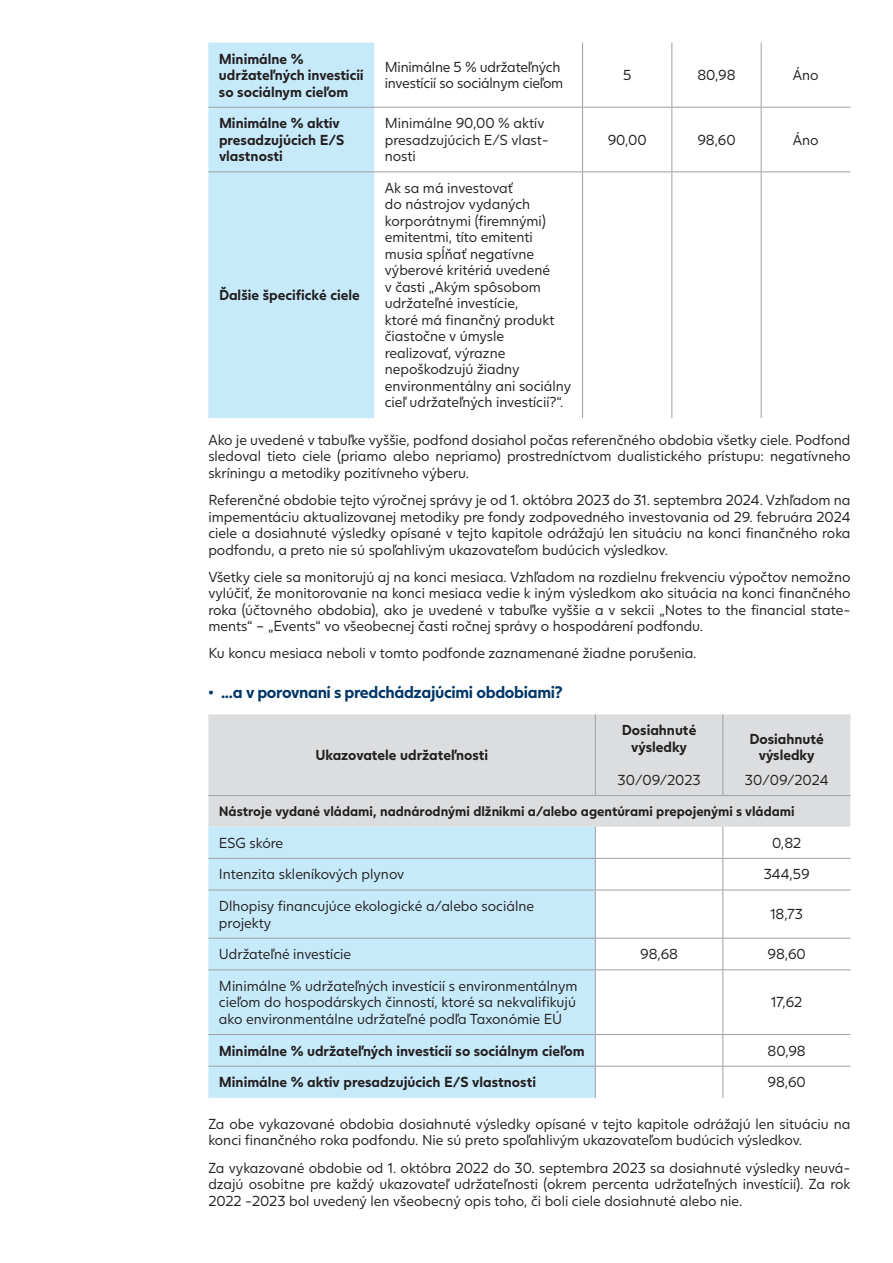
<style>
.page{position:relative;width:893px;height:1263px;background:#fff}
.page>*{position:absolute;margin:0;border:0;box-sizing:border-box;transform-origin:0 0}
.t1{font:700 16.5px "Juli Sans";letter-spacing:-.02em;color:#003667}
.t2{font:14.25px/16.5px "Juli Sans";color:#231f20}
.t3{font:700 14.25px/16.5px "Juli Sans";color:#231f20}
.t4{font:700 13.5px "Juli Sans";color:#231f20}
</style>
<div class="page">
<div style="left:208px;top:43px;width:166px;height:375px;background:#c6eafa"></div>
<hr style="left:208px;top:107px;width:166px;height:1px;background:#9d9fa2">
<hr style="left:374px;top:107px;width:209px;height:1px;background:#9d9fa2">
<hr style="left:583px;top:107px;width:89px;height:1px;background:#9d9fa2">
<hr style="left:672px;top:107px;width:89px;height:1px;background:#9d9fa2">
<hr style="left:761px;top:107px;width:89px;height:1px;background:#9d9fa2">
<hr style="left:208px;top:171px;width:166px;height:1px;background:#9d9fa2">
<hr style="left:374px;top:171px;width:209px;height:1px;background:#9d9fa2">
<hr style="left:583px;top:171px;width:89px;height:1px;background:#9d9fa2">
<hr style="left:672px;top:171px;width:89px;height:1px;background:#9d9fa2">
<hr style="left:761px;top:171px;width:89px;height:1px;background:#9d9fa2">
<hr style="left:582px;top:43px;width:1px;height:64px;background:#9d9fa2">
<hr style="left:671px;top:43px;width:1px;height:64px;background:#9d9fa2">
<hr style="left:761px;top:43px;width:1px;height:64px;background:#9d9fa2">
<hr style="left:582px;top:108px;width:1px;height:63px;background:#9d9fa2">
<hr style="left:671px;top:108px;width:1px;height:63px;background:#9d9fa2">
<hr style="left:761px;top:108px;width:1px;height:63px;background:#9d9fa2">
<hr style="left:582px;top:172px;width:1px;height:246px;background:#9d9fa2">
<hr style="left:671px;top:172px;width:1px;height:246px;background:#9d9fa2">
<hr style="left:761px;top:172px;width:1px;height:246px;background:#9d9fa2">
<div style="left:208px;top:714px;width:642px;height:113px;background:#dcdddf"></div>
<div style="left:208px;top:827px;width:387px;height:271px;background:#c6eafa"></div>
<hr style="left:208px;top:858px;width:387px;height:1px;background:#9d9fa2">
<hr style="left:595px;top:858px;width:128px;height:1px;background:#9d9fa2">
<hr style="left:723px;top:858px;width:127px;height:1px;background:#9d9fa2">
<hr style="left:208px;top:890px;width:387px;height:1px;background:#9d9fa2">
<hr style="left:595px;top:890px;width:128px;height:1px;background:#9d9fa2">
<hr style="left:723px;top:890px;width:127px;height:1px;background:#9d9fa2">
<hr style="left:208px;top:938px;width:387px;height:1px;background:#9d9fa2">
<hr style="left:595px;top:938px;width:128px;height:1px;background:#9d9fa2">
<hr style="left:723px;top:938px;width:127px;height:1px;background:#9d9fa2">
<hr style="left:208px;top:969px;width:387px;height:1px;background:#9d9fa2">
<hr style="left:595px;top:969px;width:128px;height:1px;background:#9d9fa2">
<hr style="left:723px;top:969px;width:127px;height:1px;background:#9d9fa2">
<hr style="left:208px;top:1034px;width:387px;height:1px;background:#9d9fa2">
<hr style="left:595px;top:1034px;width:128px;height:1px;background:#9d9fa2">
<hr style="left:723px;top:1034px;width:127px;height:1px;background:#9d9fa2">
<hr style="left:208px;top:1066px;width:387px;height:1px;background:#9d9fa2">
<hr style="left:595px;top:1066px;width:128px;height:1px;background:#9d9fa2">
<hr style="left:723px;top:1066px;width:127px;height:1px;background:#9d9fa2">
<hr style="left:595px;top:827px;width:1px;height:31px;background:#9d9fa2">
<hr style="left:722px;top:827px;width:1px;height:31px;background:#9d9fa2">
<hr style="left:595px;top:859px;width:1px;height:31px;background:#9d9fa2">
<hr style="left:722px;top:859px;width:1px;height:31px;background:#9d9fa2">
<hr style="left:595px;top:890px;width:1px;height:48px;background:#9d9fa2">
<hr style="left:722px;top:890px;width:1px;height:48px;background:#9d9fa2">
<hr style="left:595px;top:938px;width:1px;height:31px;background:#9d9fa2">
<hr style="left:722px;top:938px;width:1px;height:31px;background:#9d9fa2">
<hr style="left:595px;top:970px;width:1px;height:64px;background:#9d9fa2">
<hr style="left:722px;top:970px;width:1px;height:64px;background:#9d9fa2">
<hr style="left:595px;top:1035px;width:1px;height:31px;background:#9d9fa2">
<hr style="left:722px;top:1035px;width:1px;height:31px;background:#9d9fa2">
<hr style="left:595px;top:1066px;width:1px;height:32px;background:#9d9fa2">
<hr style="left:722px;top:1066px;width:1px;height:32px;background:#9d9fa2">
<hr style="left:595px;top:714px;width:1px;height:81px;background:#9d9fa2">
<hr style="left:722px;top:714px;width:1px;height:81px;background:#9d9fa2">
<hr style="left:208px;top:795px;width:387px;height:1px;background:#9d9fa2">
<hr style="left:595px;top:795px;width:128px;height:1px;background:#9d9fa2">
<hr style="left:723px;top:795px;width:127px;height:1px;background:#9d9fa2">
<p class="t3" style="left:219px;top:49px;width:146px">Minimálne % udržateľných investícií so sociálnym cieľom</p>
<p class="t2" style="left:385px;top:57px;width:180px">Minimálne 5 % udržateľných investícií so sociálnym cieľom</p>
<p class="t2" style="left:623px;top:66px;width:10px">5</p>
<p class="t2" style="left:697px;top:66px;width:40px">80,98</p>
<p class="t2" style="left:793px;top:66px;width:27px">Áno</p>
<p class="t3" style="left:219px;top:113px;width:127px">Minimálne % aktív presadzujúcich E/S vlastnosti</p>
<p class="t2" style="left:385px;top:114px;width:166px">Minimálne 90,00 % aktív presadzujúcich E/S vlast&shy;nosti</p>
<p class="t2" style="left:608px;top:130px;width:40px">90,00</p>
<p class="t2" style="left:697px;top:130px;width:40px">98,60</p>
<p class="t2" style="left:793px;top:130px;width:27px">Áno</p>
<p class="t2" style="left:385px;top:178px;width:188px">Ak sa má investovať<br>do nástrojov vydaných korporátnymi (firemnými) emitentmi, títo emitenti musia spĺňať negatívne výberové kritériá uvedené<br>v časti „Akým spôsobom udržateľné investície,<br>ktoré má finančný produkt čiastočne v úmysle realizovať, výrazne nepoškodzujú žiadny environmentálny ani sociálny cieľ udržateľných investícií?“.</p>
<p class="t2" style="left:208px;top:430px;width:644px;text-align:justify">Ako je uvedené v tabuľke vyššie, podfond dosiahol počas referenčného obdobia všetky ciele. Podfond sledoval tieto ciele (priamo alebo nepriamo) prostredníctvom dualistického prístupu: negatívneho skríningu a metodiky pozitívneho výberu.</p>
<p class="t2" style="left:208px;top:491px;width:644px;text-align:justify">Referenčné obdobie tejto výročnej správy je od 1. októbra 2023 do 31. septembra 2024. Vzhľadom na impementáciu aktualizovanej metodiky pre fondy zodpovedného investovania od 29. februára 2024 ciele a dosiahnuté výsledky opísané v tejto kapitole odrážajú len situáciu na konci finančného roka podfondu, a preto nie sú spoľahlivým ukazovateľom budúcich výsledkov.</p>
<p class="t2" style="left:208px;top:567px;width:644px;text-align:justify">Všetky ciele sa monitorujú aj na konci mesiaca. Vzhľadom na rozdielnu frekvenciu výpočtov nemožno vylúčiť, že monitorovanie na konci mesiaca vedie k iným výsledkom ako situácia na konci finančného roka (účtovného obdobia), ako je uvedené v tabuľke vyššie a v sekcii „Notes to the financial state&shy;ments“ – „Events“ vo všeobecnej časti ročnej správy o hospodárení podfondu.</p>
<p class="t2" style="left:208px;top:644px;width:490px">Ku koncu mesiaca neboli v tomto podfonde zaznamenané žiadne porušenia.</p>
<p class="t1" style="left:208px;top:678px;width:356px">• ...a v porovnaní s predchádzajúcimi obdobiami?</p>
<p class="t3" style="left:219px;top:285px;width:142px">Ďalšie špecifické ciele</p>
<p class="t3" style="left:622px;top:720px;width:76px;text-align:center">Dosiahnuté výsledky</p>
<p class="t2" style="left:618px;top:770px;width:85px">30/09/2023</p>
<p class="t3" style="left:749px;top:729px;width:76px;text-align:center">Dosiahnuté výsledky</p>
<p class="t2" style="left:745px;top:770px;width:85px">30/09/2024</p>
<p class="t4" style="left:219px;top:800px;width:577px">Nástroje vydané vládami, nadnárodnými dlžníkmi a/alebo agentúrami prepojenými s vládami</p>
<p class="t2" style="left:219px;top:833px;width:66px">ESG skóre</p>
<p class="t2" style="left:772px;top:833px;width:31px">0,82</p>
<p class="t2" style="left:219px;top:865px;width:187px">Intenzita skleníkových plynov</p>
<p class="t2" style="left:764px;top:865px;width:47px">344,59</p>
<p class="t2" style="left:219px;top:897px;width:317px">Dlhopisy financujúce ekologické a/alebo sociálne projekty</p>
<p class="t2" style="left:770px;top:905px;width:34px">18,73</p>
<p class="t2" style="left:219px;top:945px;width:134px">Udržateľné investície</p>
<p class="t2" style="left:640px;top:945px;width:39px">98,68</p>
<p class="t2" style="left:768px;top:945px;width:40px">98,60</p>
<p class="t2" style="left:219px;top:976px;width:360px;text-align:justify">Minimálne % udržateľných investícií s environmentálnym cieľom do hospodárskych činností, ktoré sa nekvalifikujú ako environmentálne udržateľné podľa Taxonómie EÚ</p>
<p class="t3" style="left:315px;top:745px;width:174px">Ukazovatele udržateľnosti</p>
<p class="t2" style="left:771px;top:993px;width:32px">17,62</p>
<p class="t3" style="left:219px;top:1040px;width:367px">Minimálne % udržateľných investícií so sociálnym cieľom</p>
<p class="t2" style="left:768px;top:1041px;width:40px">80,98</p>
<p class="t3" style="left:219px;top:1072px;width:319px">Minimálne % aktív presadzujúcich E/S vlastnosti</p>
<p class="t2" style="left:768px;top:1073px;width:40px">98,60</p>
<p class="t2" style="left:208px;top:1114px;width:644px">Za obe vykazované obdobia dosiahnuté výsledky opísané v tejto kapitole odrážajú len situáciu na konci finančného roka podfondu. Nie sú preto spoľahlivým ukazovateľom budúcich výsledkov.</p>
<p class="t2" style="left:208px;top:1158px;width:644px;text-align:justify">Za vykazované obdobie od 1. októbra 2022 do 30. septembra 2023 sa dosiahnuté výsledky neuvá&shy;dzajú osobitne pre každý ukazovateľ udržateľnosti (okrem percenta udržateľných investícií). Za rok 2022 -2023 bol uvedený len všeobecný opis toho, či boli ciele dosiahnuté alebo nie.</p>
</div>
